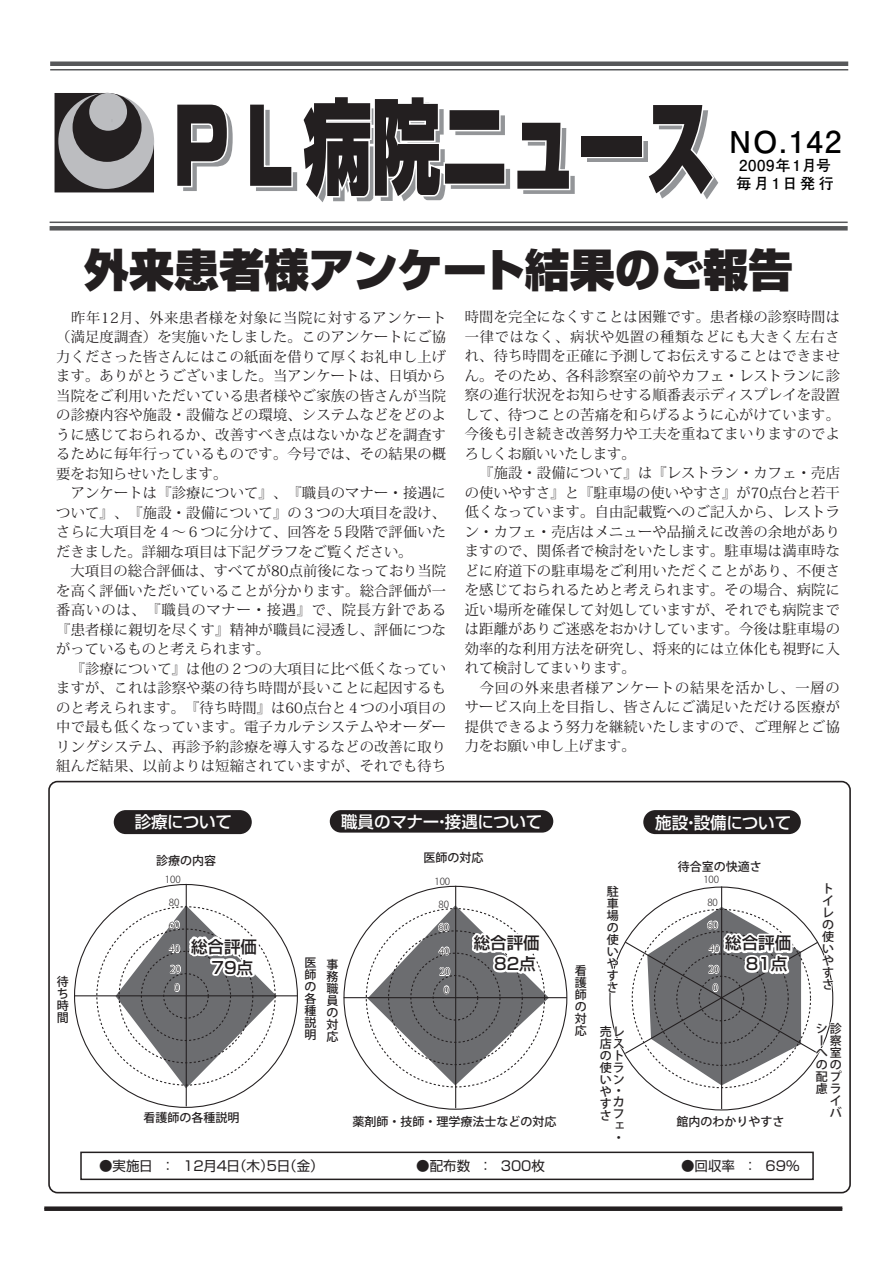
<style>
.page{position:relative;width:893px;height:1263px;background:#fff}
.page>*{position:absolute;margin:0;border:0;box-sizing:border-box;transform-origin:0 0}
.t1{font:900 45px "Shin Go Pro";color:#231f20}
.t2{font:700 30px "Futo Go B101 Pro";color:#000}
.t3{font:500 16.5px "Shin Go Pro";letter-spacing:-.01em;color:#fff}
.t4{font:500 16.5px/21px "Shin Go Pro";color:#231f20;text-align:center}
.t5{font:700 15px/18px "Futo Go B101 Pro";letter-spacing:.05em;color:#000}
.t6{font:14.25px/19.5px "Koz Min Std";letter-spacing:.015em;color:#231f20}
.t7{font:13.5px "Shin Go Pro";color:#231f20}
.t8{font:500 12px/12px "Koz Go Std";color:#231f20;text-align:justify}
.t9{font:300 9.75px "Koz Go Std";color:#231f20}
</style>
<div class="page">
<div style="left:44px;top:1206px;width:798px;height:5px;background:#231f20"></div>
<div style="left:50px;top:61px;width:798px;height:5px;background:#57585a"></div>
<div style="left:50px;top:226px;width:798px;height:5px;background:#57585a"></div>
<hr style="left:50px;top:69px;width:798px;height:1px;background:#57585a">
<hr style="left:50px;top:222px;width:798px;height:1px;background:#57585a">
<svg style="left:55px;top:93px;width:99px;height:99px"></svg>
<div style="left:58px;top:93px;width:96px;height:96px;background:#bcbdc0;border-radius:50%"></div>
<div style="left:73px;top:93px;width:69px;height:69px;background:#231f20;border-radius:50%"></div>
<div style="left:89px;top:93px;width:38px;height:38px;background:#bcbdc0;border-radius:50%"></div>
<svg style="left:587px;top:141px;width:58px;height:21px"></svg>
<svg style="left:177px;top:104px;width:56px;height:87px"></svg>
<svg style="left:247px;top:70px;width:328px;height:133px"></svg>
<div style="left:582px;top:136px;width:60px;height:21px;background:#231f20"></div>
<svg style="left:645px;top:105px;width:73px;height:94px"></svg>
<div style="left:48px;top:781px;width:803px;height:412px;border:2px solid #231f20;border-radius:9px"></div>
<hr style="left:455px;top:886px;width:1px;height:222px;background:#231f20">
<hr style="left:344px;top:997px;width:223px;height:1px;background:#231f20">
<hr style="left:186px;top:884px;width:1px;height:222px;background:#231f20">
<hr style="left:74px;top:995px;width:223px;height:1px;background:#231f20">
<div style="left:114px;top:810px;width:138px;height:24px;background:#231f20;border-radius:12px"></div>
<div style="left:330px;top:810px;width:223px;height:22px;background:#231f20;border-radius:11px"></div>
<div style="left:643px;top:810px;width:158px;height:24px;background:#231f20;border-radius:12px"></div>
<div style="left:80px;top:1151px;width:734px;height:29px;border:2px solid #231f20"></div>
<svg style="left:116px;top:905px;width:161px;height:183px"></svg>
<svg style="left:368px;top:905px;width:181px;height:180px"></svg>
<svg style="left:609px;top:827px;width:225px;height:284px"></svg>
<h2 class="t2" style="left:729px;top:118px;width:114px">NO.142</h2>
<p class="t5" style="left:736px;top:155px;width:99px">2009年１月号毎月1日発行</p>
<h1 class="t1" style="left:84px;top:234px;width:711px">外来患者様アンケート結果のご報告</h1>
<p class="t6" style="left:56px;top:308px;width:392px">　昨年12月、外来患者様を対象に当院に対するアンケート（満足度調査）を実施いたしました。このアンケートにご協力くださった皆さんにはこの紙面を借りて厚くお礼申し上げます。ありがとうございました。当アンケートは、日頃から当院をご利用いただいている患者様やご家族の皆さんが当院の診療内容や施設・設備などの環境、システムなどをどのように感じておられるか、改善すべき点はないかなどを調査するために毎年行っているものです。今号では、その結果の概要をお知らせいたします。<br>　アンケートは『診療について』、『職員のマナー・接遇について』、『施設・設備について』の３つの大項目を設け、さらに大項目を４～６つに分けて、回答を５段階で評価いただきました。詳細な項目は下記グラフをご覧ください。<br>　大項目の総合評価は、すべてが80点前後になっており当院を高く評価いただいていることが分かります。総合評価が一番高いのは、『職員のマナー・接遇』で、院長方針である『患者様に親切を尽くす』精神が職員に浸透し、評価につながっているものと考えられます。<br>　『診療について』は他の２つの大項目に比べ低くなっていますが、これは診察や薬の待ち時間が長いことに起因するものと考えられます。『待ち時間』は60点台と４つの小項目の中で最も低くなっています。電子カルテシステムやオーダーリングシステム、再診予約診療を導入するなどの改善に取り組んだ結果、以前よりは短縮されていますが、それでも待ち</p>
<p class="t6" style="left:465px;top:307px;width:377px">時間を完全になくすことは困難です。患者様の診察時間は一律ではなく、病状や処置の種類などにも大きく左右され、待ち時間を正確に予測してお伝えすることはできません。そのため、各科診察室の前やカフェ・レストランに診察の進行状況をお知らせする順番表示ディスプレイを設置して、待つことの苦痛を和らげるように心がけています。今後も引き続き改善努力や工夫を重ねてまいりますのでよろしくお願いいたします。<br>　『施設・設備について』は『レストラン・カフェ・売店の使いやすさ』と『駐車場の使いやすさ』が70点台と若干低くなっています。自由記載覧へのご記入から、レストラン・カフェ・売店はメニューや品揃えに改善の余地がありますので、関係者で検討をいたします。駐車場は満車時などに府道下の駐車場をご利用いただくことがあり、不便さを感じておられるためと考えられます。その場合、病院に近い場所を確保して対処していますが、それでも病院までは距離がありご迷惑をおかけしています。今後は駐車場の効率的な利用方法を研究し、将来的には立体化も視野に入れて検討してまいります。<br>　今回の外来患者様アンケートの結果を活かし、一層のサービス向上を目指し、皆さんにご満足いただける医療が提供できるよう努力を継続いたしますので、ご理解とご協力をお願い申し上げます。</p>
<p class="t3" style="left:135px;top:808px;width:99px">診療について</p>
<p class="t3" style="left:341px;top:808px;width:203px">職員のマナー・接遇について</p>
<p class="t3" style="left:655px;top:809px;width:137px">施設・設備について</p>
<p class="t8" style="left:57px;top:976px;width:13px">待ち時間</p>
<p class="t8" style="left:156px;top:855px;width:61px">診療の内容</p>
<p class="t8" style="left:423px;top:852px;width:61px">医師の対応</p>
<p class="t8" style="left:678px;top:861px;width:85px">待合室の快適さ</p>
<p class="t9" style="left:165px;top:873px;width:17px">100</p>
<p class="t9" style="left:703px;top:873px;width:17px">100</p>
<p class="t9" style="left:434px;top:876px;width:17px">100</p>
<p class="t8" style="left:607px;top:886px;width:13px">駐車場の使いやすさ</p>
<p class="t9" style="left:169px;top:896px;width:12px">80</p>
<p class="t9" style="left:707px;top:896px;width:12px">80</p>
<p class="t9" style="left:438px;top:898px;width:12px">80</p>
<p class="t9" style="left:169px;top:919px;width:12px">60</p>
<p class="t9" style="left:707px;top:919px;width:12px">60</p>
<p class="t9" style="left:438px;top:921px;width:12px">60</p>
<p class="t4" style="left:191px;top:934px;width:84px">総合評価　<br>79点</p>
<p class="t4" style="left:474px;top:930px;width:84px">総合評価　<br>82点</p>
<p class="t4" style="left:725px;top:931px;width:84px">総合評価　<br>81点</p>
<p class="t9" style="left:169px;top:942px;width:12px">40</p>
<p class="t9" style="left:709px;top:943px;width:12px">40</p>
<p class="t9" style="left:439px;top:945px;width:12px">40</p>
<p class="t8" style="left:305px;top:957px;width:13px">医師の各種説明</p>
<p class="t8" style="left:327px;top:959px;width:13px">事務職員の対応</p>
<p class="t8" style="left:575px;top:965px;width:13px">看</p>
<p class="t9" style="left:170px;top:963px;width:12px">20</p>
<p class="t9" style="left:708px;top:963px;width:12px">20</p>
<p class="t9" style="left:439px;top:965px;width:12px">20</p>
<p class="t8" style="left:575px;top:977px;width:13px">護</p>
<p class="t8" style="left:575px;top:989px;width:13px">師</p>
<p class="t8" style="left:575px;top:1001px;width:13px">の</p>
<p class="t8" style="left:575px;top:1013px;width:13px">対</p>
<p class="t8" style="left:575px;top:1026px;width:51px">応 売レ</p>
<p class="t8" style="left:600px;top:1038px;width:26px">店ス</p>
<p class="t8" style="left:600px;top:1050px;width:25px">のト</p>
<p class="t8" style="left:600px;top:1062px;width:25px">使ラ</p>
<p class="t8" style="left:600px;top:1074px;width:26px">いン</p>
<p class="t8" style="left:600px;top:1086px;width:22px">や・</p>
<p class="t8" style="left:600px;top:1098px;width:13px">す</p>
<p class="t8" style="left:600px;top:1110px;width:12px">さ</p>
<p class="t9" style="left:174px;top:981px;width:7px">0</p>
<p class="t9" style="left:713px;top:981px;width:7px">0</p>
<p class="t9" style="left:444px;top:984px;width:7px">0</p>
<p class="t8" style="left:613px;top:1097px;width:13px">カフェ・</p>
<p class="t8" style="left:143px;top:1112px;width:97px">看護師の各種説明</p>
<p class="t8" style="left:352px;top:1116px;width:206px">薬剤師・技師・理学療法士などの対応</p>
<p class="t8" style="left:677px;top:1116px;width:109px">館内のわかりやすさ</p>
<p class="t7" style="left:99px;top:1155px;width:233px">●実施日　：　12月４日（木）５日（金）　</p>
<p class="t7" style="left:416px;top:1155px;width:130px">●配布数　：　300枚</p>
<p class="t7" style="left:681px;top:1155px;width:120px">●回収率　：　69％</p>
<p class="t8" style="left:822px;top:883px;width:13px;text-align:left">トイレの使いやすさ</p>
<p class="t8" style="left:816px;top:1023px;width:28px;text-align:left">シ診ー<br>へ室のの配プ慮ラ</p>
<p class="t8" style="left:830px;top:1035px;width:13px">察</p>
<p class="t8" style="left:830px;top:1095px;width:13px">イバ</p>
</div>
